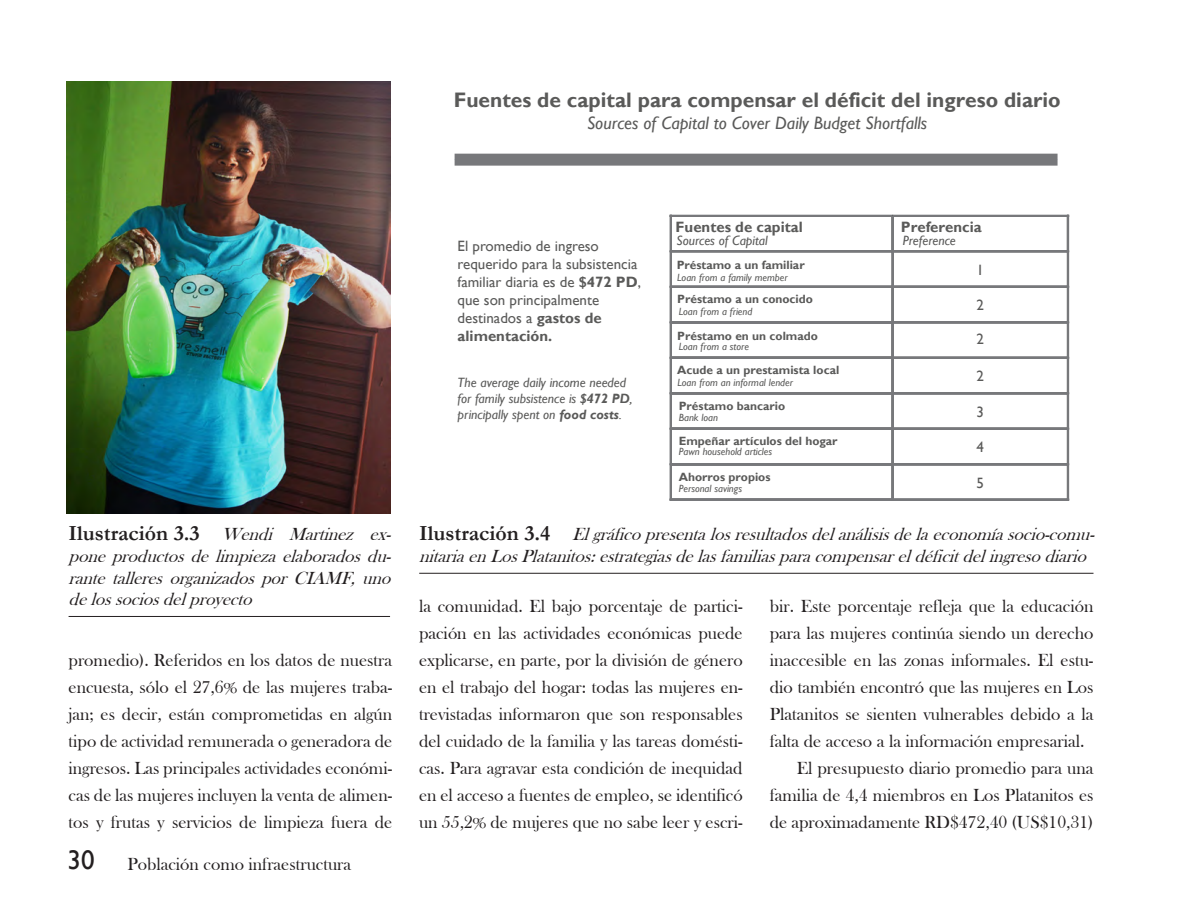
<style>
.page{position:relative;width:1188px;height:918px;background:#fff}
.page>*{position:absolute;margin:0;border:0;box-sizing:border-box;transform-origin:0 0}
.t1{font:700 21px "Gill Sans";color:#5a5a59}
.t2{font:18px/27px "Bask Old Face";color:#231f20;text-align:justify}
.t3{font:italic 18px/21.6px "Bask Old Face";color:#231f20;text-align:justify}
.t4{font:italic 18px "Gill Sans";color:#5a5a59}
.t5{font:15px/18px "Gill Sans";color:#5a5a59}
.t6{font:700 15px "Gill Sans";color:#5a5a59}
.t7{font:italic 13.5px/16.2px "Gill Sans";color:#5a5a59}
.t8{font:700 12px "Gill Sans";color:#5a5a59}
.t9{font:italic 10.5px "Gill Sans";color:#5a5a59}
.s1{font-weight:700}
.s2{font-family:"Garamond";font-weight:700;font-style:normal;font-size:21.75px}
.s3{font-family:"Gill Sans";font-size:27px}
</style>
<div class="page">
<hr style="left:69px;top:616px;width:321px;height:1px;background:#231f20">
<img style="left:67px;top:81px;width:323px;height:432px">
<hr style="left:419px;top:573px;width:675px;height:1px;background:#231f20">
<div style="left:670px;top:215px;width:223px;height:37px;border:1px solid #77787b"></div>
<div style="left:892px;top:215px;width:176px;height:37px;border:1px solid #77787b"></div>
<div style="left:670px;top:215px;width:223px;height:2px;border:1px solid #77787b"></div>
<div style="left:892px;top:215px;width:176px;height:2px;border:1px solid #77787b"></div>
<div style="left:670px;top:215px;width:2px;height:37px;border:1px solid #77787b"></div>
<div style="left:892px;top:215px;width:2px;height:37px;border:1px solid #77787b"></div>
<div style="left:1067px;top:215px;width:2px;height:37px;border:1px solid #77787b"></div>
<div style="left:670px;top:251px;width:223px;height:36px;border:1px solid #77787b"></div>
<div style="left:892px;top:251px;width:176px;height:36px;border:1px solid #77787b"></div>
<div style="left:670px;top:251px;width:2px;height:36px;border:1px solid #77787b"></div>
<div style="left:892px;top:251px;width:2px;height:36px;border:1px solid #77787b"></div>
<div style="left:1067px;top:251px;width:2px;height:36px;border:1px solid #77787b"></div>
<div style="left:670px;top:286px;width:223px;height:2px;border:1px solid #77787b"></div>
<div style="left:892px;top:286px;width:176px;height:2px;border:1px solid #77787b"></div>
<div style="left:670px;top:286px;width:2px;height:37px;border:1px solid #77787b"></div>
<div style="left:892px;top:286px;width:2px;height:37px;border:1px solid #77787b"></div>
<div style="left:1067px;top:286px;width:2px;height:37px;border:1px solid #77787b"></div>
<div style="left:670px;top:322px;width:223px;height:36px;border:1px solid #77787b"></div>
<div style="left:892px;top:322px;width:176px;height:36px;border:1px solid #77787b"></div>
<div style="left:670px;top:321px;width:223px;height:2px;border:1px solid #77787b"></div>
<div style="left:892px;top:321px;width:176px;height:2px;border:1px solid #77787b"></div>
<div style="left:670px;top:322px;width:2px;height:36px;border:1px solid #77787b"></div>
<div style="left:892px;top:322px;width:2px;height:36px;border:1px solid #77787b"></div>
<div style="left:1067px;top:322px;width:2px;height:36px;border:1px solid #77787b"></div>
<div style="left:670px;top:357px;width:223px;height:2px;border:1px solid #77787b"></div>
<div style="left:892px;top:357px;width:176px;height:2px;border:1px solid #77787b"></div>
<div style="left:670px;top:357px;width:2px;height:37px;border:1px solid #77787b"></div>
<div style="left:892px;top:357px;width:2px;height:37px;border:1px solid #77787b"></div>
<div style="left:1067px;top:357px;width:2px;height:37px;border:1px solid #77787b"></div>
<div style="left:670px;top:393px;width:223px;height:36px;border:1px solid #77787b"></div>
<div style="left:892px;top:393px;width:176px;height:36px;border:1px solid #77787b"></div>
<div style="left:670px;top:392px;width:223px;height:2px;border:1px solid #77787b"></div>
<div style="left:892px;top:392px;width:176px;height:2px;border:1px solid #77787b"></div>
<div style="left:670px;top:393px;width:2px;height:36px;border:1px solid #77787b"></div>
<div style="left:892px;top:393px;width:2px;height:36px;border:1px solid #77787b"></div>
<div style="left:1067px;top:393px;width:2px;height:36px;border:1px solid #77787b"></div>
<div style="left:670px;top:428px;width:223px;height:2px;border:1px solid #77787b"></div>
<div style="left:892px;top:428px;width:176px;height:2px;border:1px solid #77787b"></div>
<div style="left:670px;top:428px;width:2px;height:37px;border:1px solid #77787b"></div>
<div style="left:892px;top:428px;width:2px;height:37px;border:1px solid #77787b"></div>
<div style="left:1067px;top:428px;width:2px;height:37px;border:1px solid #77787b"></div>
<div style="left:670px;top:464px;width:223px;height:36px;border:1px solid #77787b"></div>
<div style="left:892px;top:464px;width:176px;height:36px;border:1px solid #77787b"></div>
<div style="left:670px;top:463px;width:223px;height:2px;border:1px solid #77787b"></div>
<div style="left:892px;top:463px;width:176px;height:2px;border:1px solid #77787b"></div>
<div style="left:670px;top:464px;width:2px;height:36px;border:1px solid #77787b"></div>
<div style="left:670px;top:499px;width:223px;height:2px;border:1px solid #77787b"></div>
<div style="left:892px;top:464px;width:2px;height:36px;border:1px solid #77787b"></div>
<div style="left:892px;top:499px;width:176px;height:2px;border:1px solid #77787b"></div>
<div style="left:1067px;top:464px;width:2px;height:36px;border:1px solid #77787b"></div>
<div style="left:455px;top:154px;width:603px;height:12px;background:#77787b"></div>
<p class="t1" style="left:454px;top:88px;width:608px">Fuentes de capital para compensar el déficit del ingreso diario</p>
<p class="t4" style="left:587px;top:112px;width:342px">Sources of Capital to Cover Daily Budget Shortfalls</p>
<p class="t5" style="left:458px;top:237px;width:185px">El promedio de ingreso requerido para la subsistencia familiar diaria es de <span class="s1">$472 PD</span>, que son principalmente destinados a <span class="s1">gastos de alimentación.</span></p>
<p class="t7" style="left:458px;top:375px;width:176px">The average daily income needed for family subsistence is <span class="s1">$472 PD</span>, principally spent on <span class="s1">food costs</span>.</p>
<p class="t6" style="left:676px;top:218px;width:129px">Fuentes de capital</p>
<p class="t6" style="left:901px;top:218px;width:82px">Preferencia</p>
<p class="t9" style="left:677px;top:271px;width:112px">Loan from a family member</p>
<p class="t7" style="left:677px;top:233px;width:93px">Sources of Capital</p>
<p class="t7" style="left:903px;top:233px;width:55px">Preference</p>
<p class="t8" style="left:677px;top:258px;width:130px">Préstamo a un familiar</p>
<p class="t5" style="left:977px;top:261px;width:9px">1</p>
<p class="t9" style="left:679px;top:305px;width:75px">Loan from a friend</p>
<p class="t8" style="left:677px;top:292px;width:137px">Préstamo a un conocido</p>
<p class="t5" style="left:977px;top:297px;width:9px">2</p>
<p class="t8" style="left:677px;top:329px;width:142px">Préstamo en un colmado</p>
<p class="t5" style="left:977px;top:331px;width:9px">2</p>
<p class="t9" style="left:678px;top:376px;width:117px">Loan from an informal lender</p>
<p class="t9" style="left:679px;top:341px;width:72px">Loan from a store</p>
<p class="t8" style="left:677px;top:363px;width:164px">Acude a un prestamista local</p>
<p class="t5" style="left:977px;top:368px;width:9px">2</p>
<p class="t9" style="left:679px;top:412px;width:41px">Bank loan</p>
<p class="t8" style="left:679px;top:399px;width:108px">Préstamo bancario</p>
<p class="t5" style="left:977px;top:403px;width:9px">3</p>
<p class="t8" style="left:679px;top:434px;width:160px">Empeñar artículos del hogar</p>
<p class="t5" style="left:977px;top:439px;width:9px">4</p>
<p class="t9" style="left:679px;top:483px;width:65px">Personal savings</p>
<p class="t9" style="left:679px;top:446px;width:95px">Pawn household articles</p>
<p class="t8" style="left:679px;top:470px;width:93px">Ahorros propios</p>
<p class="t5" style="left:977px;top:474px;width:9px">5</p>
<p class="t3" style="left:69px;top:524px;width:329px"><span class="s2">I l u s t r a c i ó n 3 . 3</span> Wendi Martinez ex&shy;poneproductosdelimpiezaelaboradosdu&shy;rante talleres organizados por CIAMF, uno delossociosdelproyecto</p>
<p class="t3" style="left:419px;top:524px;width:682px"><span class="s2">I l u s t r a c i ó n 3 . 4</span> Elgráficopresentalosresultadosdelanálisisdelaeconomíasocio-comu&shy;nitariaenLosPlatanitos:estrategiasdelasfamiliasparacompensareldéficitdelingresodiario</p>
<p class="t2" style="left:770px;top:593px;width:325px">bir. Este porcentaje refleja que la educación</p>
<p class="t2" style="left:770px;top:620px;width:325px">para las mujeres continúa siendo un derecho</p>
<p class="t2" style="left:770px;top:647px;width:325px">inaccesible en las zonas informales. El estu-</p>
<p class="t2" style="left:770px;top:674px;width:325px">dio también encontró que las mujeres en Los</p>
<p class="t2" style="left:770px;top:701px;width:325px">Platanitos se sienten vulnerables debido a la</p>
<p class="t2" style="left:770px;top:728px;width:316px">falta de acceso a la información empresarial.</p>
<p class="t2" style="left:797px;top:755px;width:298px">El presupuesto diario promedio para una</p>
<p class="t2" style="left:770px;top:782px;width:325px">familia de 4,4 miembros en Los Platanitos es</p>
<p class="t2" style="left:770px;top:809px;width:325px">de aproximadamente RD$472,40 (US$10,31)</p>
<p class="t2" style="left:419px;top:593px;width:325px">la comunidad. El bajo porcentaje de partici&shy;pación en las actividades económicas puede explicarse, en parte, por la división de género en el trabajo del hogar: todas las mujeres en&shy;trevistadas informaron que son responsables del cuidado de la familia y las tareas domésti&shy;cas. Para agravar esta condición de inequidad en el acceso a fuentes de empleo, se identificó un 55,2% de mujeres que no sabe leer y escri-</p>
<p class="t2" style="left:69px;top:647px;width:325px">promedio). Referidos en los datos de nuestra encuesta, sólo el 27,6% de las mujeres traba&shy;jan; es decir, están comprometidas en algún tipo de actividad remunerada o generadora de ingresos. Las principales actividades económi&shy;cas de las mujeres incluyen la venta de alimen&shy;tos y frutas y servicios de limpieza fuera de</p>
<p class="t2" style="left:68px;top:851px;width:285px"><span class="s3">30</span> Población como infraestructura</p>
</div>
